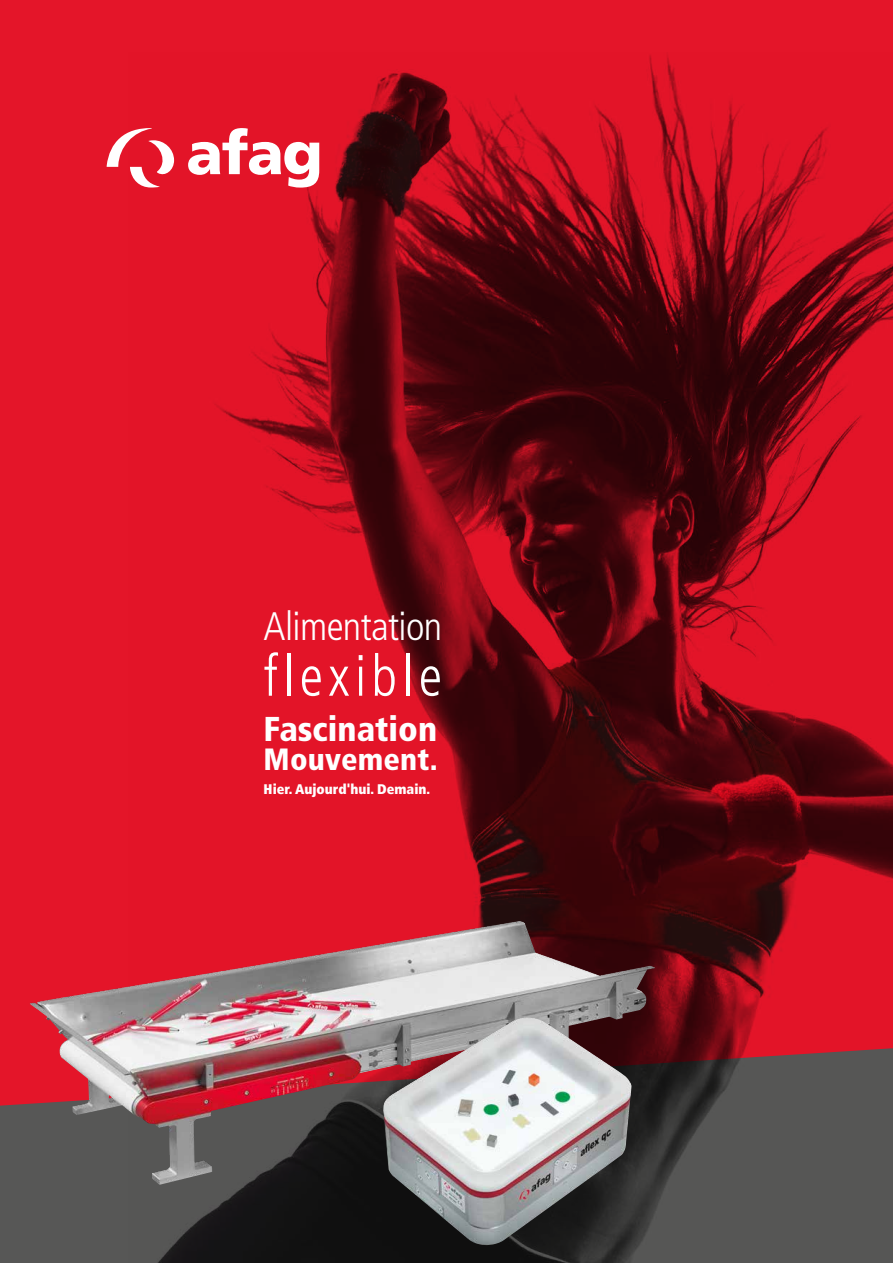
<style>
.page{position:relative;width:893px;height:1263px;background:#fff}
.page>*{position:absolute;margin:0;border:0;box-sizing:border-box;transform-origin:0 0}
.t1{font:300 condensed 57px "Frutiger LT Pro";letter-spacing:.1em;color:#fff;scale:.96 1}
.t2{font:300 condensed 39.75px "Frutiger LT Pro";letter-spacing:-.015em;color:#fff}
.t3{font:900 condensed 34.5px "Frutiger LT Pro";color:#fff}
.t4{font:900 condensed 30.75px "Frutiger LT Pro";letter-spacing:.005em;color:#fff}
.t5{font:900 condensed 13.95px "Frutiger LT Pro";color:#fff}
</style>
<div class="page">
<div style="left:0;top:0;width:893px;height:1110px;background:#e41529"></div>
<div style="left:0;top:1103px;width:128px;height:160px;background:#575756"></div>
<img style="left:128px;top:55px;width:765px;height:1208px">
<img style="left:30px;top:921px;width:625px;height:264px">
<img style="left:382px;top:1017px;width:250px;height:228px">
<svg style="left:107px;top:128px;width:67px;height:59px"></svg>
<svg style="left:188px;top:128px;width:131px;height:60px"></svg>
<h2 class="t2" style="left:264px;top:604px;width:180px">Alimentation</h2>
<h1 class="t1" style="left:264px;top:643px;width:187px">flexible</h1>
<h3 class="t3" style="left:264px;top:708px;width:175px">Fascination</h3>
<h3 class="t4" style="left:264px;top:740px;width:176px">Mouvement.</h3>
<p class="t5" style="left:264px;top:780px;width:168px">Hier. Aujourd'hui. Demain.</p>
</div>
